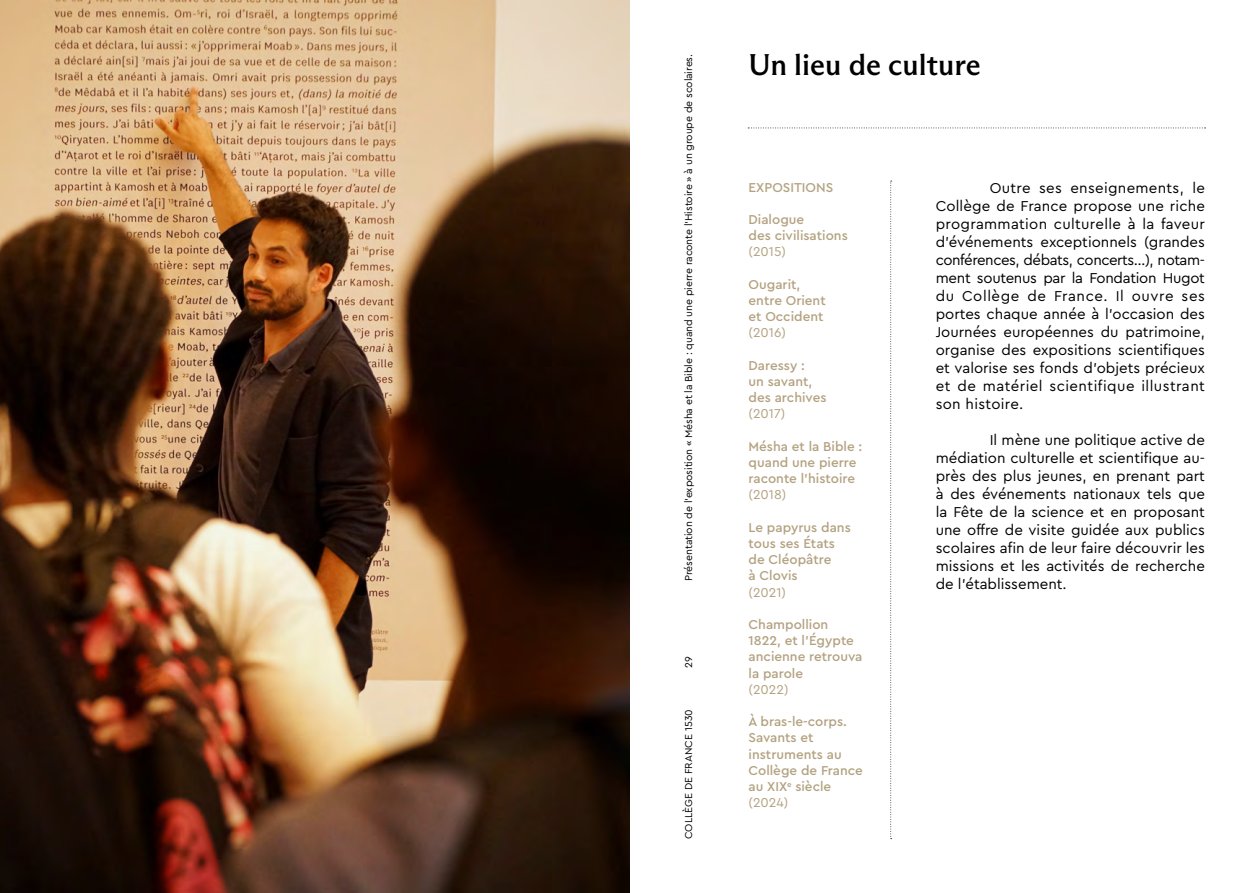
<style>
.page{position:relative;width:1259px;height:893px;background:#fff}
.page>*{position:absolute;margin:0;border:0;box-sizing:border-box;transform-origin:0 0}
.t1{font:500 30px "ABC Arizona Flare Trial";color:#000}
.t2{font:15px/18px "Cera Pro";color:#000;text-align:justify}
.t3{font:500 13.5px/16.2px "Cera Pro";color:#b3a280}
.t4{font:13.5px "Cera Pro";color:#b3a280}
.t5{font:10.5px "Cera Pro";letter-spacing:-.01em;color:#000}
.s1{font-weight:400}
</style>
<div class="page">
<img style="left:0;top:0;width:629px;height:893px">
<svg style="left:890px;top:181px;width:1px;height:658px"></svg>
<svg style="left:748px;top:128px;width:457px;height:1px"></svg>
<p class="t5" style="left:681px;top:581px;width:528px;rotate:-90deg">Présentation de l’exposition « Mésha et la Bible : quand une pierre raconte l’Histoire » à un groupe de scolaires.</p>
<p class="t1" style="left:748px;top:47px;width:234px">Un lieu de culture</p>
<p class="t2" style="left:935px;top:178px;width:271px;text-indent:54px">Outre ses enseignements, le Collège de France propose une riche programmation culturelle à la faveur d’événements exceptionnels (grandes conférences, débats, concerts…), notam&shy;ment soutenus par la Fondation Hugot du Collège de France. Il ouvre ses portes chaque année à l’occasion des Journées européennes du patrimoine, organise des expositions scientifiques et valorise ses fonds d’objets précieux et de matériel scientifique illustrant son histoire.</p>
<p class="t2" style="left:935px;top:430px;width:271px;text-indent:54px">Il mène une politique active de médiation culturelle et scientifique au&shy;près des plus jeunes, en prenant part à des événements nationaux tels que la Fête de la science et en proposant une offre de visite guidée aux publics scolaires afin de leur faire découvrir les missions et les activités de recherche de l’établissement.</p>
<p class="t3" style="left:748px;top:178px;width:86px">EXPOSITIONS</p>
<p class="t3" style="left:748px;top:211px;width:101px">Dialogue<br>des civilisations <span class="s1">(2015)</span></p>
<p class="t3" style="left:748px;top:276px;width:79px">Ougarit, entre Orient et Occident</p>
<p class="t4" style="left:748px;top:324px;width:39px">(2016)</p>
<p class="t3" style="left:748px;top:357px;width:79px">Daressy :<br>un savant, des archives</p>
<p class="t4" style="left:748px;top:405px;width:38px">(2017)</p>
<p class="t3" style="left:748px;top:438px;width:115px">Mésha et la Bible : quand une pierre raconte l’histoire <span class="s1">(2018)</span></p>
<p class="t3" style="left:748px;top:519px;width:104px">Le papyrus dans tous ses États de Cléopâtre<br>à Clovis<br><span class="s1">(2021)</span></p>
<p class="t3" style="left:748px;top:616px;width:81px">Champollion</p>
<p class="t3" style="left:748px;top:632px;width:115px">1822, et l’Égypte ancienne retrouva la parole</p>
<p class="t4" style="left:748px;top:680px;width:41px">(2022)</p>
<p class="t3" style="left:748px;top:713px;width:116px">À bras-le-corps.<br>Savants et instruments au<br>Collège de France au XIX<sup>e</sup> siècle <span class="s1">(2024)</span></p>
<p class="t5" style="left:681px;top:668px;width:13px;rotate:-90deg">29</p>
<p class="t5" style="left:681px;top:839px;width:131px;rotate:-90deg">COLLÈGE DE FRANCE 1530</p>
</div>
